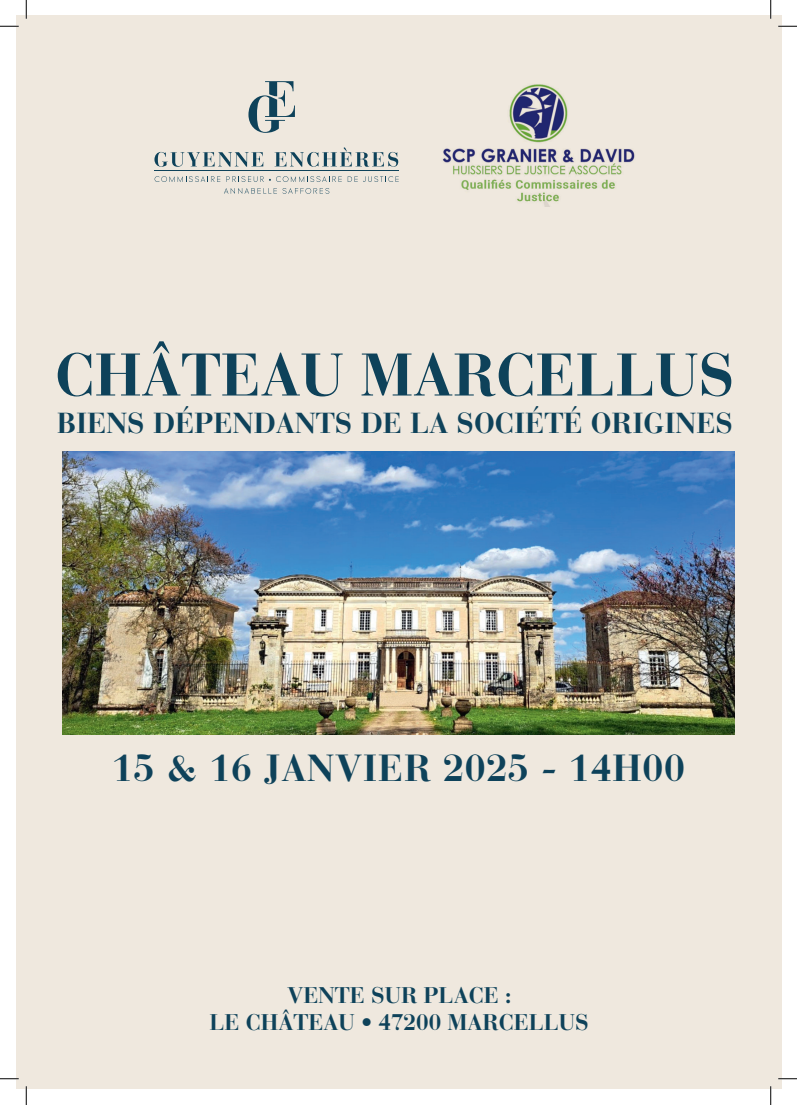
<style>
.page{position:relative;width:797px;height:1105px;background:#fff}
.page>*{position:absolute;margin:0;border:0;box-sizing:border-box;transform-origin:0 0}
.t1{font:700 59.62px "Bauer Bodoni";color:#0e425a}
.t2{font:700 37.5px "Bauer Bodoni";letter-spacing:.02em;color:#0e425a}
.t3{font:700 28.75px "Bauer Bodoni";color:#0e425a}
.t4{font:700 22.5px "Bauer Bodoni";color:#0e425a}
</style>
<div class="page">
<div style="left:16px;top:16px;width:765px;height:1073px;background:#efe8de"></div>
<svg style="left:248px;top:81px;width:47px;height:52px"></svg>
<svg style="left:154px;top:152px;width:109px;height:15px"></svg>
<svg style="left:274px;top:147px;width:124px;height:20px"></svg>
<hr style="left:155px;top:171px;width:244px;height:1px;background:#0e425a">
<svg style="left:155px;top:176px;width:65px;height:6px"></svg>
<svg style="left:226px;top:176px;width:116px;height:6px"></svg>
<svg style="left:348px;top:176px;width:51px;height:6px"></svg>
<svg style="left:224px;top:188px;width:105px;height:6px"></svg>
<img style="left:62px;top:451px;width:673px;height:284px">
<img style="left:442px;top:84px;width:193px;height:123px">
<svg style="left:0;top:25px;width:19px;height:2px"></svg>
<svg style="left:778px;top:25px;width:19px;height:2px"></svg>
<svg style="left:0;top:1078px;width:19px;height:1px"></svg>
<svg style="left:778px;top:1078px;width:19px;height:1px"></svg>
<svg style="left:25px;top:0;width:2px;height:19px"></svg>
<svg style="left:25px;top:1086px;width:2px;height:19px"></svg>
<svg style="left:770px;top:0;width:1px;height:19px"></svg>
<svg style="left:770px;top:1086px;width:1px;height:19px"></svg>
<p class="t1" style="left:55px;top:339px;width:681px">CHÂTEAU MARCELLUS</p>
<p class="t3" style="left:57px;top:406px;width:677px">BIENS DÉPENDANTS DE LA SOCIÉTÉ ORIGINES</p>
<p class="t2" style="left:112px;top:745px;width:574px">15 &amp; 16 JANVIER 2025 - 14H00</p>
<p class="t4" style="left:287px;top:982px;width:225px">VENTE SUR PLACE :</p>
<p class="t4" style="left:209px;top:1009px;width:381px">LE CHÂTEAU • 47200 MARCELLUS</p>
</div>
